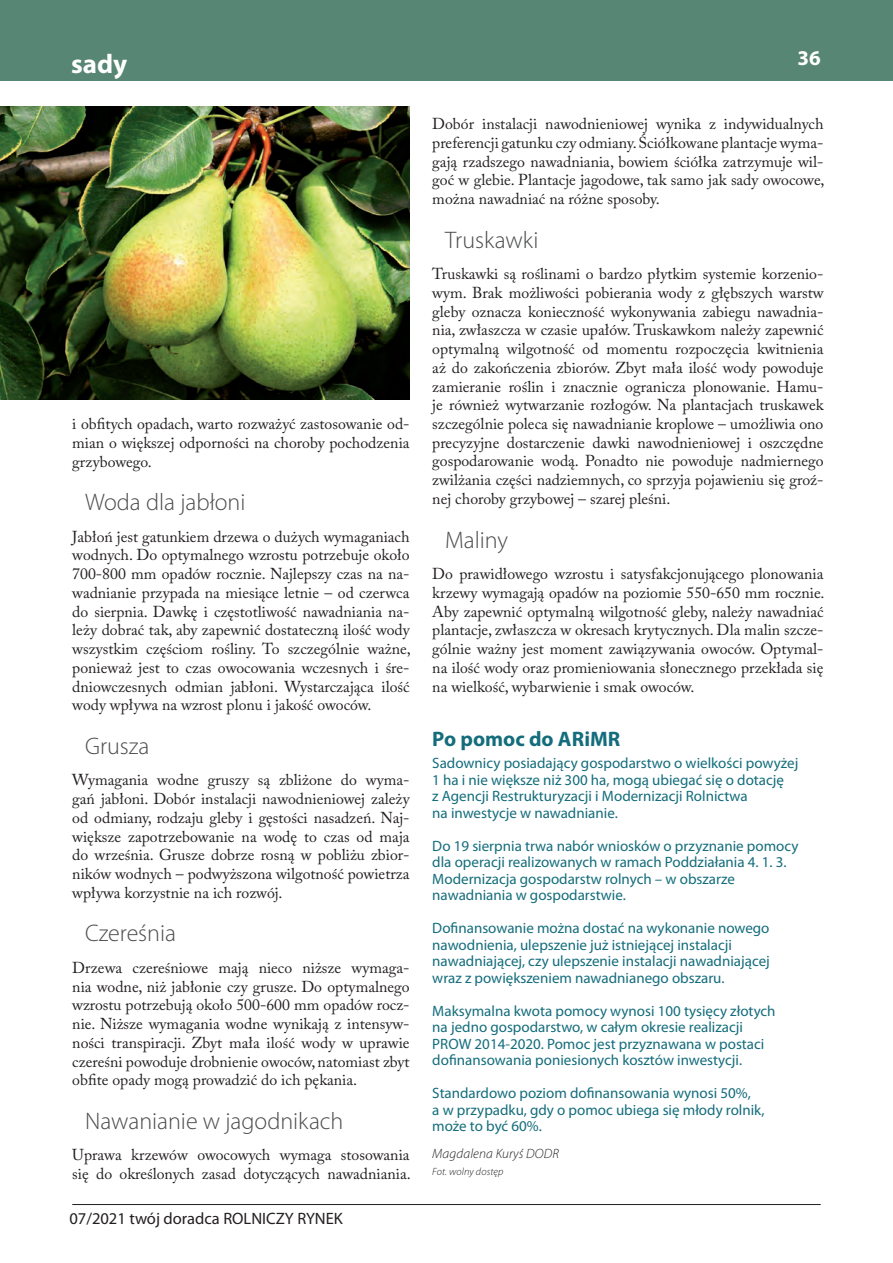
<style>
.page{position:relative;width:893px;height:1263px;background:#fff}
.page>*{position:absolute;margin:0;border:0;box-sizing:border-box;transform-origin:0 0}
._5-odstep{font:700 27px "Myriad Pro";color:#fff}
._4-śródtytuł{font:300 24px "Myriad Pro";color:#4b4c4d}
.wazne{font:700 21px "Myriad Pro";color:#146d7c}
.t1{font:700 21px "Myriad Pro";color:#fff}
.pagina{font:16.5px "Myriad Pro";color:#231f20}
._5-podstawowy{font:15.75px/18.8px "Adobe Caslon Pro";color:#231f20;text-align:justify}
.wazne-2{font:15px/16.5px "Myriad Pro";color:#146d7c}
._6-podpis-nazwisko{font:italic 300 13.5px "Myriad Pro";letter-spacing:.01em;color:#231f20}
._6-podpis-nazwisko-2{font:italic 300 10.5px "Myriad Pro";letter-spacing:.01em;color:#231f20}
</style>
<div class="page">
<hr style="left:72px;top:1204px;width:749px;height:1px;background:#231f20">
<div style="left:0;top:0;width:893px;height:81px;background:#578674"></div>
<img style="left:0;top:106px;width:410px;height:293px">
<p class="_5-odstep" style="left:71px;top:46px;width:58px">sady</p>
<p class="t1" style="left:797px;top:44px;width:25px">36</p>
<p class="_5-podstawowy" style="left:432px;top:114px;width:394px">Dobór instalacji nawodnieniowej wynika z indywidualnych preferencji gatunku czy odmiany. Ściółkowane plantacje wyma&shy;gają rzadszego nawadniania, bowiem ściółka zatrzymuje wil&shy;goć w glebie. Plantacje jagodowe, tak samo jak sady owocowe, można nawadniać na różne sposoby.</p>
<p class="_4-śródtytuł" style="left:445px;top:225px;width:95px">Truskawki</p>
<p class="_5-podstawowy" style="left:432px;top:264px;width:393px">Truskawki są roślinami o bardzo płytkim systemie korzenio&shy;wym. Brak możliwości pobierania wody z głębszych warstw gleby oznacza konieczność wykonywania zabiegu nawadnia&shy;nia, zwłaszcza w czasie upałów. Truskawkom należy zapewnić optymalną wilgotność od momentu rozpoczęcia kwitnienia aż do zakończenia zbiorów. Zbyt mała ilość wody powoduje zamieranie roślin i znacznie ogranicza plonowanie. Hamu&shy;je również wytwarzanie rozłogów. Na plantacjach truskawek szczególnie poleca się nawadnianie kroplowe – umożliwia ono precyzyjne dostarczenie dawki nawodnieniowej i oszczędne gospodarowanie wodą. Ponadto nie powoduje nadmiernego zwilżania części nadziemnych, co sprzyja pojawieniu się groź&shy;nej choroby grzybowej – szarej pleśni.</p>
<p class="_4-śródtytuł" style="left:445px;top:525px;width:65px">Maliny</p>
<p class="_5-podstawowy" style="left:432px;top:564px;width:394px">Do prawidłowego wzrostu i satysfakcjonującego plonowania krzewy wymagają opadów na poziomie 550-650 mm rocznie.<br>Aby zapewnić optymalną wilgotność gleby, należy nawadniać plantacje, zwłaszcza w okresach krytycznych. Dla malin szcze&shy;gólnie ważny jest moment zawiązywania owoców. Optymal&shy;na ilość wody oraz promieniowania słonecznego przekłada się na wielkość, wybarwienie i smak owoców.</p>
<p class="wazne" style="left:432px;top:725px;width:190px">Po pomoc do ARiMR</p>
<p class="wazne-2" style="left:432px;top:754px;width:367px">Sadownicy posiadający gospodarstwo o wielkości powyżej 1 ha i nie większe niż 300 ha, mogą ubiegać się o dotację<br>z Agencji Restrukturyzacji i Modernizacji Rolnictwa<br>na inwestycje w nawadnianie.</p>
<p class="wazne-2" style="left:432px;top:837px;width:368px">Do 19 sierpnia trwa nabór wniosków o przyznanie pomocy dla operacji realizowanych w ramach Poddziałania 4. 1. 3.</p>
<p class="wazne-2" style="left:432px;top:870px;width:304px">Modernizacja gospodarstw rolnych – w obszarze nawadniania w gospodarstwie.</p>
<p class="wazne-2" style="left:432px;top:919px;width:339px">Dofinansowanie można dostać na wykonanie nowego nawodnienia, ulepszenie już istniejącej instalacji nawadniającej, czy ulepszenie instalacji nawadniającej wraz z powiększeniem nawadnianego obszaru.</p>
<p class="wazne-2" style="left:432px;top:1002px;width:345px">Maksymalna kwota pomocy wynosi 100 tysięcy złotych na jedno gospodarstwo, w całym okresie realizacji PROW 2014-2020. Pomoc jest przyznawana w postaci dofinansowania poniesionych kosztów inwestycji.</p>
<p class="wazne-2" style="left:432px;top:1084px;width:334px">Standardowo poziom dofinansowania wynosi 50%,<br>a w przypadku, gdy o pomoc ubiega się młody rolnik, może to być 60%.</p>
<p class="_6-podpis-nazwisko" style="left:432px;top:1145px;width:128px">Magdalena Kuryś DODR</p>
<p class="_6-podpis-nazwisko-2" style="left:432px;top:1165px;width:73px">Fot. wolny dostęp</p>
<p class="_5-podstawowy" style="left:72px;top:414px;width:339px">i obfitych opadach, warto rozważyć zastosowanie od&shy;mian o większej odporności na choroby pochodzenia grzybowego.</p>
<p class="_4-śródtytuł" style="left:85px;top:488px;width:162px">Woda dla jabłoni</p>
<p class="_5-podstawowy" style="left:72px;top:527px;width:340px">Jabłoń jest gatunkiem drzewa o dużych wymaganiach wodnych. Do optymalnego wzrostu potrzebuje około 700-800 mm opadów rocznie. Najlepszy czas na na&shy;wadnianie przypada na miesiące letnie – od czerwca do sierpnia. Dawkę i częstotliwość nawadniania na&shy;leży dobrać tak, aby zapewnić dostateczną ilość wody wszystkim częściom rośliny. To szczególnie ważne, ponieważ jest to czas owocowania wczesnych i śre&shy;dniowczesnych odmian jabłoni. Wystarczająca ilość wody wpływa na wzrost plonu i jakość owoców.</p>
<p class="_4-śródtytuł" style="left:85px;top:731px;width:66px">Grusza</p>
<p class="_5-podstawowy" style="left:72px;top:770px;width:339px">Wymagania wodne gruszy są zbliżone do wyma&shy;gań jabłoni. Dobór instalacji nawodnieniowej zależy od odmiany, rodzaju gleby i gęstości nasadzeń. Naj&shy;większe zapotrzebowanie na wodę to czas od maja do września. Grusze dobrze rosną w pobliżu zbior&shy;ników wodnych – podwyższona wilgotność powietrza wpływa korzystnie na ich rozwój.</p>
<p class="_4-śródtytuł" style="left:85px;top:919px;width:92px">Czereśnia</p>
<p class="_5-podstawowy" style="left:72px;top:958px;width:339px">Drzewa czereśniowe mają nieco niższe wymaga&shy;nia wodne, niż jabłonie czy grusze. Do optymalnego wzrostu potrzebują około 500-600 mm opadów rocz&shy;nie. Niższe wymagania wodne wynikają z intensyw&shy;ności transpiracji. Zbyt mała ilość wody w uprawie czereśni powoduje drobnienie owoców, natomiast zbyt obfite opady mogą prowadzić do ich pękania.</p>
<p class="_4-śródtytuł" style="left:85px;top:1106px;width:260px">Nawanianie w jagodnikach</p>
<p class="_5-podstawowy" style="left:72px;top:1145px;width:340px">Uprawa krzewów owocowych wymaga stosowania się do określonych zasad dotyczących nawadniania.</p>
<p class="pagina" style="left:69px;top:1208px;width:275px">07/2021 twój doradca ROLNICZY RYNEK</p>
</div>
